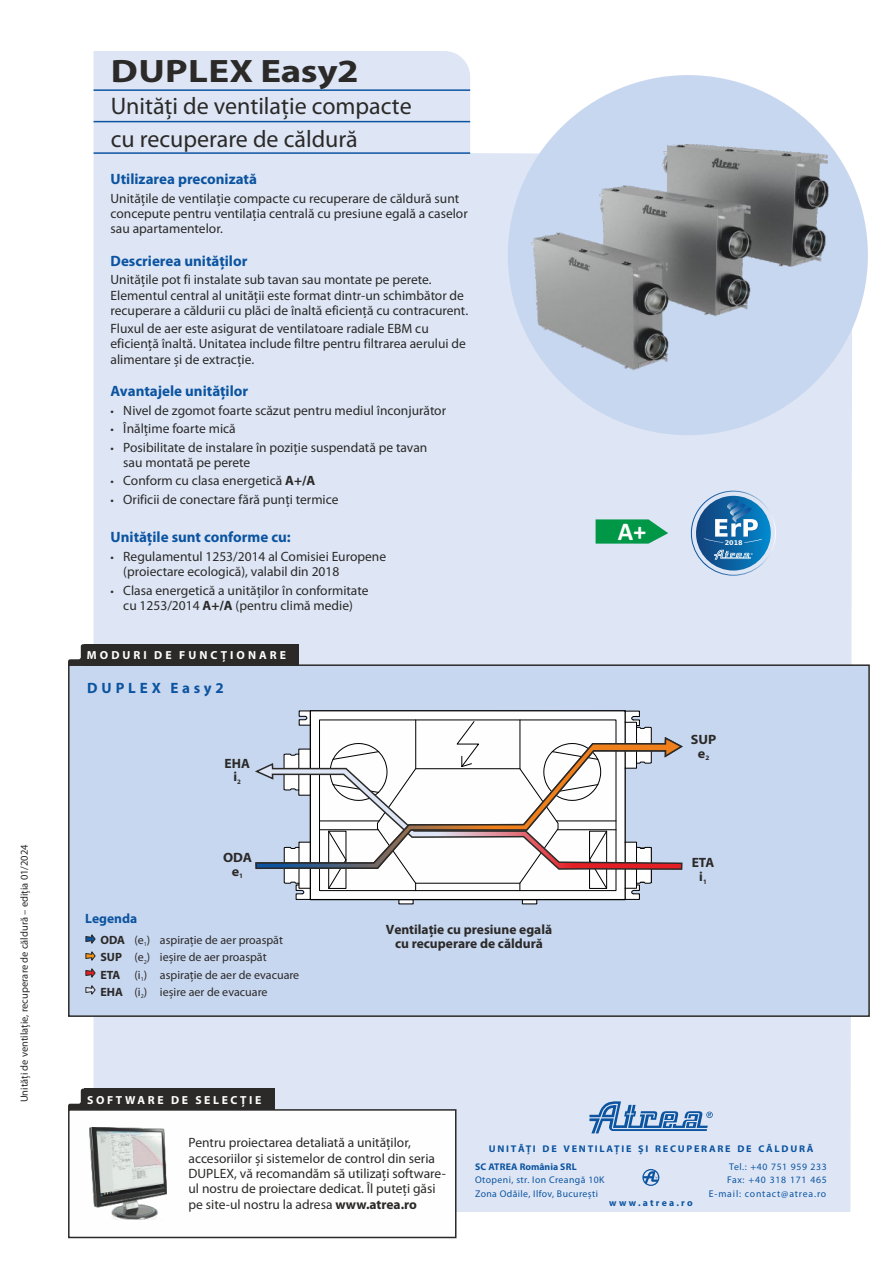
<style>
.page{position:relative;width:893px;height:1263px;background:#fff}
.page>*{position:absolute;margin:0;border:0;box-sizing:border-box;transform-origin:0 0}
.t1{font:700 32.55px "Myriad Pro";letter-spacing:.01em;color:#2b2a29;scale:1.19 1}
.t2{font:700 25.5px "Calibri";color:#fefefe}
.t3{font:24px/32.7px "Myriad Pro";color:#2b2a29}
.t4{font:700 15px "Myriad Pro";color:#0c54a0}
.t5{font:700 15px "Myriad Pro";letter-spacing:.26em;color:#0c54a0}
.t6{font:13.5px/15.3px "Myriad Pro";color:#2b2a29}
.t7{font:700 13.5px/14px "Myriad Pro";color:#2b2a29;text-align:center}
.t8{font:700 13.5px/14px "Myriad Pro";color:#2b2a29;text-align:center;scale:1.05 1}
.t9{font:700 13.5px "Myriad Pro";color:#0c54a0}
.t10{font:12px/17.4px "Myriad Pro";color:#2b2a29}
.t11{font:700 11.7px "Myriad Pro";letter-spacing:.26em;color:#fefefe}
.t12{font:700 11.7px "Myriad Pro";letter-spacing:.22em;color:#fefefe}
.t13{font:10.5px "Myriad Pro";color:#2b2a29}
.t14{font:9.75px/13.8px "Myriad Pro";letter-spacing:.065em;color:#0c54a0;text-align:right}
.t15{font:9.75px/13.8px "Myriad Pro";letter-spacing:.04em;color:#0c54a0}
.t16{font:700 9.75px "Myriad Pro";letter-spacing:.17em;color:#0c54a0;scale:1.04 1}
.t17{font:700 9.75px "Myriad Pro";color:#0c54a0}
.t18{font:700 9.75px "Myriad Pro";letter-spacing:.23em;color:#0c54a0}
.t19{font:700 6.45px "DejaVu Sans";color:#fefefe}
.t20{font:6px "Myriad Pro";color:#2b2a29}
.s1{font-size:12px}
.s2{font-weight:700}
</style>
<div class="page">
<div style="left:94px;top:51px;width:758px;height:1161px;background:#dee6f5"></div>
<div style="left:508px;top:75px;width:360px;height:360px;background:#c8d7f0;border-radius:50%"></div>
<img style="left:508px;top:126px;width:360px;height:259px">
<hr style="left:94px;top:152px;width:376px;height:2px;background:#0c54a0">
<hr style="left:94px;top:121px;width:376px;height:1px;background:#0c54a0">
<hr style="left:94px;top:89px;width:376px;height:2px;background:#0c54a0">
<div style="left:68px;top:664px;width:802px;height:354px;background:#c8d7f0"></div>
<svg style="left:68px;top:644px;width:16px;height:21px"></svg>
<div style="left:84px;top:644px;width:215px;height:21px;background:#2b2a29"></div>
<svg style="left:691px;top:491px;width:85px;height:85px;background:#6d9fc8"></svg>
<svg style="left:596px;top:519px;width:72px;height:25px;background:#23a462"></svg>
<svg style="left:257px;top:710px;width:425px;height:190px"></svg>
<svg style="left:255px;top:736px;width:429px;height:134px"></svg>
<svg style="left:68px;top:1108px;width:389px;height:131px"></svg>
<svg style="left:68px;top:1089px;width:16px;height:21px"></svg>
<div style="left:84px;top:1089px;width:190px;height:21px;background:#2b2a29"></div>
<img style="left:90px;top:1127px;width:76px;height:93px">
<img style="left:96px;top:1214px;width:70px;height:6px">
<svg style="left:589px;top:1101px;width:124px;height:32px;background:#93b2d6"></svg>
<svg style="left:642px;top:1169px;width:17px;height:17px"></svg>
<svg style="left:85px;top:933px;width:11px;height:63px"></svg>
<p class="t13" style="left:20px;top:1102px;width:259px;rotate:-90deg">Unităţi de ventilaţie, recuperare de căldură – ediţia 01/2024</p>
<h1 class="t1" style="left:111px;top:57px;width:210px">DUPLEX Easy2</h1>
<h3 class="t3" style="left:111px;top:91px;width:303px">Unităţi de ventilaţie compacte cu recuperare de căldură</h3>
<p class="t4" style="left:111px;top:173px;width:148px">Utilizarea preconizată</p>
<p class="t6" style="left:111px;top:192px;width:359px">Unităţile de ventilaţie compacte cu recuperare de căldură sunt concepute pentru ventilaţia centrală cu presiune egală a caselor sau apartamentelor.</p>
<p class="t4" style="left:111px;top:254px;width:138px">Descrierea unităţilor</p>
<p class="t6" style="left:111px;top:273px;width:359px">Unităţile pot fi instalate sub tavan sau montate pe perete.<br>Elementul central al unităţii este format dintr-un schimbător de recuperare a căldurii cu plăci de înaltă eficienţă cu contracurent.</p>
<p class="t6" style="left:111px;top:322px;width:357px">Fluxul de aer este asigurat de ventilatoare radiale EBM cu eficienţă înaltă. Unitatea include filtre pentru filtrarea aerului de alimentare și de extracţie.</p>
<p class="t4" style="left:111px;top:385px;width:139px">Avantajele unităţilor</p>
<p class="t6" style="left:111px;top:404px;width:337px"><span class="s1">•</span> Nivel de zgomot foarte scăzut pentru mediul înconjurător</p>
<p class="t6" style="left:111px;top:422px;width:127px"><span class="s1">•</span> Înălţime foarte mică</p>
<p class="t6" style="left:123px;top:440px;width:306px;text-indent:-13px"><span class="s1">•</span> Posibilitate de instalare în poziţie suspendată pe tavan sau montată pe perete</p>
<p class="t6" style="left:111px;top:474px;width:206px"><span class="s1">•</span> Conform cu clasa energetică <span class="s2">A+/A</span></p>
<p class="t6" style="left:111px;top:493px;width:229px"><span class="s1">•</span> Orificii de conectare fără punţi termice</p>
<p class="t4" style="left:111px;top:531px;width:182px">Unităţile sunt conforme cu:</p>
<p class="t6" style="left:123px;top:550px;width:264px;text-indent:-13px"><span class="s1">•</span> Regulamentul 1253/2014 al Comisiei Europene (proiectare ecologică), valabil din 2018</p>
<p class="t6" style="left:111px;top:583px;width:260px;text-align:center"><span class="s1">•</span> Clasa energetică a unităţilor în conformitate cu 1253/2014 <span class="s2">A+/A</span> (pentru climă medie)</p>
<p class="t11" style="left:87px;top:651px;width:201px">MODURI DE FUNCŢIONARE</p>
<p class="t5" style="left:87px;top:681px;width:138px">DUPLEX Easy2</p>
<p class="t7" style="left:225px;top:757px;width:27px">EHA i<sub>2</sub></p>
<p class="t9" style="left:85px;top:913px;width:54px">Legenda</p>
<p class="t8" style="left:223px;top:851px;width:29px">ODA e<sub>1</sub></p>
<p class="t10" style="left:100px;top:932px;width:184px"><span class="s2">ODA</span> (e ) aspiraţie de aer proaspăt</p>
<p class="t20" style="left:144px;top:942px;width:5px">1</p>
<p class="t10" style="left:100px;top:949px;width:168px"><span class="s2">SUP</span> (e ) ieșire de aer proaspăt</p>
<p class="t20" style="left:144px;top:959px;width:5px">2</p>
<p class="t10" style="left:100px;top:967px;width:200px"><span class="s2">ETA</span> (i<sub>1</sub>) aspiraţie de aer de evacuare<br><span class="s2">EHA</span> (i<sub>2</sub>) ieșire aer de evacuare</p>
<p class="t7" style="left:386px;top:924px;width:168px">Ventilaţie cu presiune egală cu recuperare de căldură</p>
<h2 class="t2" style="left:618px;top:520px;width:30px">A+</h2>
<p class="t19" style="left:725px;top:540px;width:19px">2018</p>
<p class="t8" style="left:691px;top:733px;width:26px">SUP e<sub>2</sub></p>
<p class="t7" style="left:692px;top:857px;width:24px">ETA i<sub>1</sub></p>
<p class="t12" style="left:87px;top:1095px;width:176px">SOFTWARE DE SELECŢIE</p>
<p class="t6" style="left:189px;top:1136px;width:259px">Pentru proiectarea detaliată a unităţilor, accesoriilor și sistemelor de control din seria DUPLEX, vă recomandăm să utilizaţi software&shy;ul nostru de proiectare dedicat. Îl puteţi găsi pe site-ul nostru la adresa <span class="s2">www.atrea.ro</span></p>
<p class="t16" style="left:489px;top:1144px;width:314px">UNITĂŢI DE VENTILAŢIE ȘI RECUPERARE DE CĂLDURĂ</p>
<p class="t14" style="left:709px;top:1160px;width:119px">Tel.: +40 751 959 233<br>Fax: +40 318 171 465<br>E-mail: contact@atrea.ro</p>
<p class="t18" style="left:609px;top:1199px;width:85px">www.atrea.ro</p>
<p class="t17" style="left:475px;top:1162px;width:103px">SC ATREA România SRL</p>
<p class="t15" style="left:475px;top:1174px;width:131px">Otopeni, str. Ion Creangă 10K<br>Zona Odăile, Ilfov, București</p>
</div>
